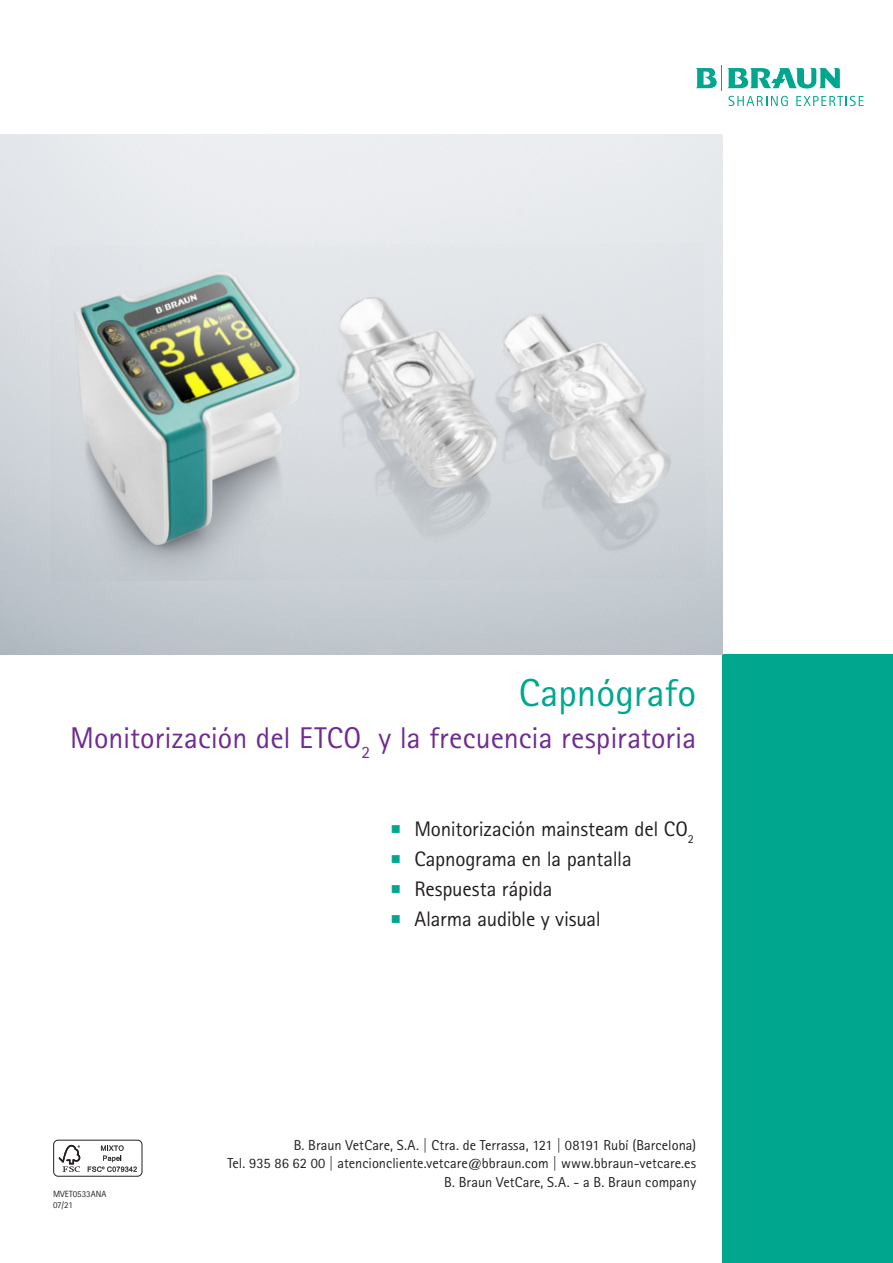
<style>
.page{position:relative;width:893px;height:1263px;background:#fff}
.page>*{position:absolute;margin:0;border:0;box-sizing:border-box;transform-origin:0 0}
.t1{font:39px "Rotis Sans Serif Pro";color:#00a78e}
.t2{font:30px "Rotis Sans Serif Pro";color:#702b91}
.t3{font:21px "Rotis Sans Serif Pro";letter-spacing:-.01em;color:#231f20}
.t4{font:14.4px/18.8px "Rotis Sans Serif Pro";color:#231f20;text-align:right}
.t5{font:9px/11.2px "Rotis Sans Serif Pro";color:#231f20}
.s1{color:#00a78e}
</style>
<div class="page">
<svg style="left:696px;top:65px;width:168px;height:41px"></svg>
<div style="left:722px;top:655px;width:171px;height:608px;background:#00a78e"></div>
<svg style="left:53px;top:1140px;width:89px;height:37px"></svg>
<img style="left:49px;top:243px;width:656px;height:338px">
<h1 class="t1" style="left:519px;top:670px;width:179px">Capnógrafo</h1>
<h2 class="t2" style="left:70px;top:720px;width:628px">Monitorización del ETCO<sub>2</sub> y la frecuencia respiratoria</h2>
<p class="t5" style="left:53px;top:1188px;width:55px">MVET0533ANA<br>07/21</p>
<h3 class="t3" style="left:391px;top:816px;width:305px"><span class="s1">■</span> Monitorización mainsteam del CO<sub>2</sub></h3>
<h3 class="t3" style="left:391px;top:846px;width:242px"><span class="s1">■</span> Capnograma en la pantalla</h3>
<h3 class="t3" style="left:391px;top:876px;width:163px"><span class="s1">■</span> Respuesta rápida</h3>
<h3 class="t3" style="left:391px;top:906px;width:212px"><span class="s1">■</span> Alarma audible y visual</h3>
<p class="t4" style="left:227px;top:1135px;width:470px">B. Braun VetCare, S.A. | Ctra. de Terrassa, 121 | 08191 Rubí (Barcelona)<br>Tel. 935 86 62 00 | atencioncliente.vetcare@bbraun.com | www.bbraun-vetcare.es<br>B. Braun VetCare, S.A. - a B. Braun company</p>
</div>
